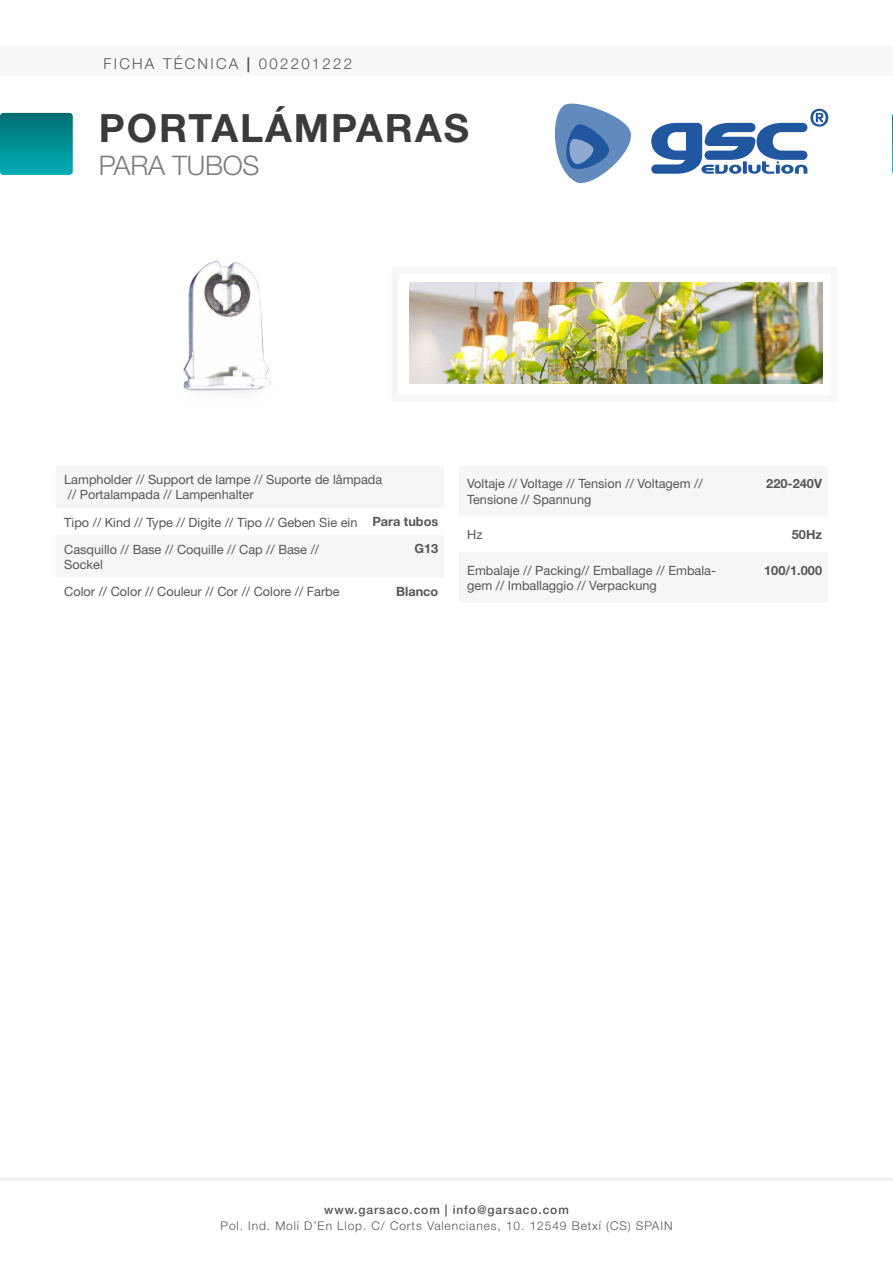
<style>
.page{position:relative;width:893px;height:1263px;background:#fff}
.page>*{position:absolute;margin:0;border:0;box-sizing:border-box;transform-origin:0 0}
.t1{font:700 39px "Helvetica Neue";letter-spacing:.05em;color:#3b3b3a}
.t2{font:300 27px "Helvetica Neue";letter-spacing:-.01em;color:#7c7c7b}
.t3{font:300 15px "Helvetica Neue";letter-spacing:.15em;color:#565555}
.t4{font:12.75px/15.3px "Helvetica Neue";color:#575756}
.t5{font:700 12.75px "Helvetica Neue";color:#575756}
.t6{font:300 12px "Helvetica Neue";letter-spacing:.075em;color:#565555}
.t7{font:500 12px "Helvetica Neue";letter-spacing:.075em;color:#565555}
.s1{font-weight:700}
</style>
<div class="page">
<svg style="left:651px;top:109px;width:177px;height:65px"></svg>
<svg style="left:554px;top:103px;width:77px;height:81px"></svg>
<hr style="left:0;top:1178px;width:893px;height:3px;background:#f0f0f0">
<div style="left:0;top:47px;width:893px;height:29px;background:#f8f8f8"></div>
<svg style="left:892px;top:114px;width:1px;height:60px"></svg>
<svg style="left:0;top:113px;width:73px;height:62px;background:#018f93"></svg>
<img style="left:409px;top:282px;width:413px;height:102px">
<img style="left:183px;top:260px;width:88px;height:133px">
<p class="t3" style="left:103px;top:54px;width:250px">FICHA TÉCNICA <span class="s1">|</span> 002201222</p>
<h1 class="t1" style="left:99px;top:104px;width:372px">PORTALÁMPARAS</h1>
<h2 class="t2" style="left:99px;top:149px;width:162px">PARA TUBOS</h2>
<p class="t4" style="left:64px;top:472px;width:320px">Lampholder // Support de lampe // Suporte de lâmpada // Portalampada // Lampenhalter</p>
<p class="t4" style="left:64px;top:508px;width:376px;line-height:27px">Tipo // Kind // Type // Digite // Tipo // Geben Sie ein <span class="s1">Para tubos<br></span>Casquillo // Base // Coquille // Cap // Base //</p>
<p class="t4" style="left:64px;top:556px;width:40px">Sockel</p>
<p class="t5" style="left:414px;top:541px;width:25px">G13</p>
<p class="t4" style="left:64px;top:583px;width:277px">Color // Color // Couleur // Cor // Colore // Farbe</p>
<p class="t5" style="left:396px;top:583px;width:44px">Blanco</p>
<p class="t4" style="left:467px;top:476px;width:237px">Voltaje // Voltage // Tension // Voltagem //<br>Tensione // Spannung</p>
<p class="t5" style="left:766px;top:476px;width:57px">220-240V</p>
<p class="t4" style="left:467px;top:527px;width:17px">Hz</p>
<p class="t5" style="left:792px;top:527px;width:32px">50Hz</p>
<p class="t4" style="left:467px;top:562px;width:250px">Embalaje // Packing// Emballage // Embala&shy;gem // Imballaggio // Verpackung</p>
<p class="t5" style="left:764px;top:562px;width:59px">100/1.000</p>
<p class="t7" style="left:324px;top:1202px;width:246px">www.garsaco.com | info@garsaco.com</p>
<p class="t6" style="left:221px;top:1219px;width:453px">Pol. Ind. Molí D’En Llop. C/ Corts Valencianes, 10. 12549 Betxí (CS) SPAIN</p>
</div>
